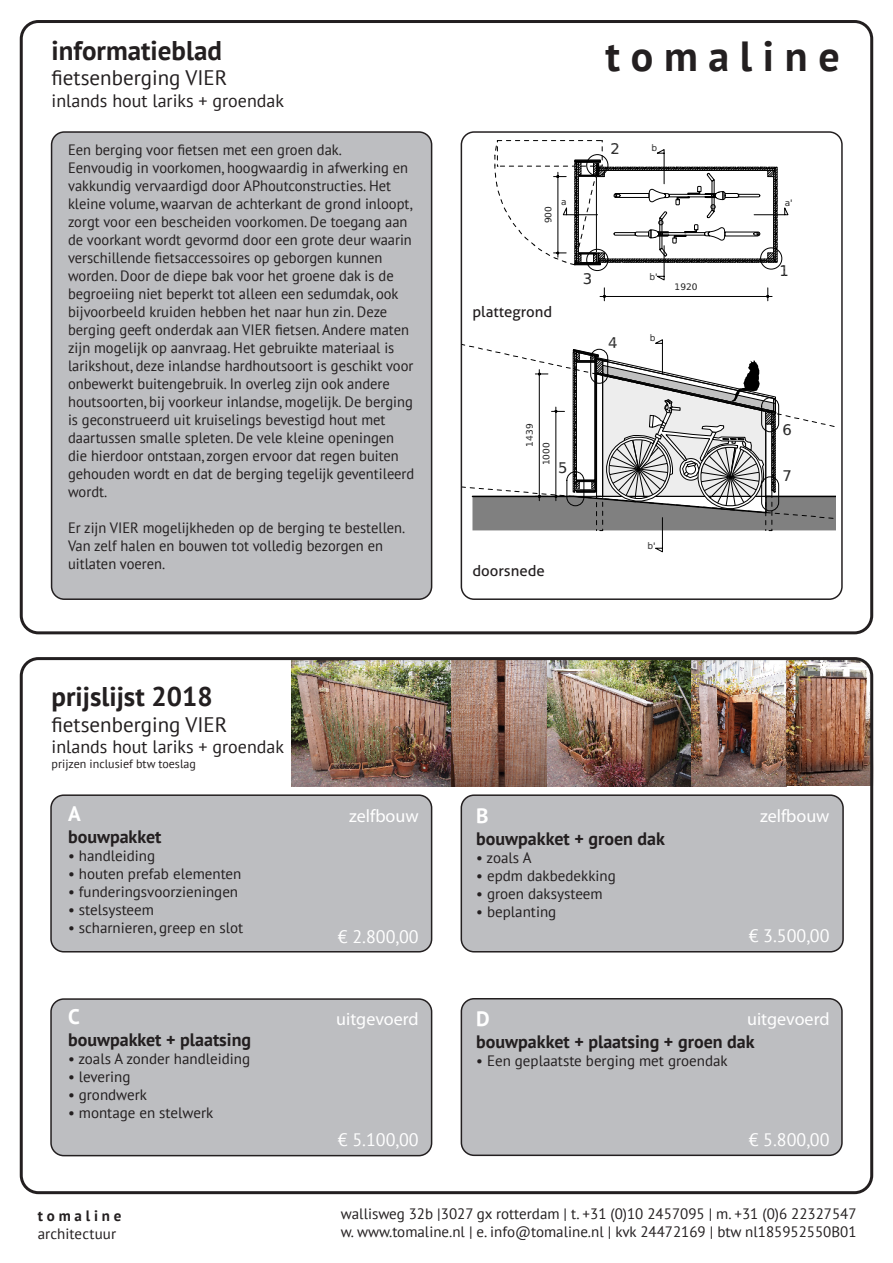
<style>
.page{position:relative;width:893px;height:1263px;background:#fff}
.page>*{position:absolute;margin:0;border:0;box-sizing:border-box;transform-origin:0 0}
.t1{font:700 42px "PT Sans";color:#231f20}
.t2{font:700 27px "PT Sans";color:#231f20}
.t3{font:21px "PT Sans";color:#231f20}
.t4{font:700 21px "PT Sans";color:#fff}
.t5{font:700 18px "PT Sans";color:#231f20}
.t6{font:18px "PT Sans";color:#231f20}
.t7{font:18px "Myriad Pro";color:#fff}
.t8{font:18px "PT Sans";color:#fff}
.t9{font:15px/18px "PT Sans";color:#231f20}
.t10{font:15px "Aller";color:#231f20}
.t11{font:700 15px "PT Sans";color:#231f20}
.t12{font:14.7px "Spranq eco sans";color:#000}
.t13{font:12px "PT Sans";color:#231f20}
.t14{font:11.85px "Spranq eco sans";letter-spacing:.005em;color:#000}
.t15{font:9px/16.5px "Spranq eco sans";letter-spacing:.005em;color:#000}
</style>
<div class="page">
<img style="left:292px;top:661px;width:159px;height:125px">
<img style="left:547px;top:661px;width:144px;height:125px">
<img style="left:451px;top:661px;width:96px;height:125px">
<img style="left:691px;top:661px;width:183px;height:125px">
<div style="left:20px;top:657px;width:853px;height:537px;border:3px solid #231f20;border-radius:17px"></div>
<div style="left:20px;top:20px;width:853px;height:614px;border:3px solid #231f20;border-radius:17px"></div>
<div style="left:461px;top:999px;width:381px;height:156px;background:#bdbec1;border-radius:13px"></div>
<div style="left:461px;top:998px;width:382px;height:158px;border:2px solid #231f20;border-radius:13px"></div>
<div style="left:461px;top:795px;width:382px;height:157px;background:#bdbec1;border-radius:13px"></div>
<div style="left:461px;top:794px;width:383px;height:158px;border:2px solid #231f20;border-radius:13px"></div>
<div style="left:51px;top:999px;width:381px;height:156px;background:#bdbec1;border-radius:13px"></div>
<div style="left:50px;top:998px;width:382px;height:158px;border:2px solid #231f20;border-radius:13px"></div>
<div style="left:51px;top:795px;width:381px;height:157px;background:#bdbec1;border-radius:13px"></div>
<div style="left:50px;top:794px;width:382px;height:158px;border:2px solid #231f20;border-radius:13px"></div>
<div style="left:52px;top:132px;width:380px;height:467px;background:#bdbec1;border-radius:13px"></div>
<div style="left:51px;top:131px;width:381px;height:469px;border:2px solid #231f20;border-radius:13px"></div>
<svg style="left:486px;top:131px;width:324px;height:171px"></svg>
<div style="left:761px;top:248px;width:21px;height:21px;border:1px solid #000;border-radius:50%"></div>
<div style="left:587px;top:155px;width:21px;height:21px;border:1px solid #000;border-radius:50%"></div>
<div style="left:587px;top:249px;width:21px;height:22px;border:1px solid #000;border-radius:50%"></div>
<svg style="left:460px;top:327px;width:376px;height:233px"></svg>
<div style="left:591px;top:349px;width:17px;height:34px;border:1px solid #000;border-radius:9px"></div>
<div style="left:567px;top:472px;width:17px;height:34px;border:1px solid #000;border-radius:9px"></div>
<div style="left:762px;top:398px;width:17px;height:34px;border:1px solid #000;border-radius:9px"></div>
<div style="left:762px;top:477px;width:17px;height:34px;border:1px solid #000;border-radius:9px"></div>
<h2 class="t2" style="left:52px;top:33px;width:172px">informatieblad</h2>
<h3 class="t3" style="left:52px;top:64px;width:177px">fietsenberging VIER</h3>
<p class="t6" style="left:52px;top:89px;width:234px">inlands hout lariks + groendak</p>
<h1 class="t1" style="left:606px;top:28px;width:236px">t o m a l i n e</h1>
<p class="t12" style="left:610px;top:140px;width:11px">2</p>
<p class="t15" style="left:652px;top:139px;width:7px">b</p>
<p class="t9" style="left:68px;top:141px;width:348px">Een berging voor fietsen met een groen dak.<br>Eenvoudig in voorkomen, hoogwaardig in afwerking en vakkundig vervaardigd door APhoutconstructies. Het kleine volume, waarvan de achterkant de grond inloopt, zorgt voor een bescheiden voorkomen. De toegang aan de voorkant wordt gevormd door een grote deur waarin verschillende fietsaccessoires op geborgen kunnen worden. Door de diepe bak voor het groene dak is de begroeiing niet beperkt tot alleen een sedumdak, ook bijvoorbeeld kruiden hebben het naar hun zin. Deze berging geeft onderdak aan VIER fietsen. Andere maten zijn mogelijk op aanvraag. Het gebruikte materiaal is larikshout, deze inlandse hardhoutsoort is geschikt voor onbewerkt buitengebruik. In overleg zijn ook andere houtsoorten, bij voorkeur inlandse, mogelijk. De berging is geconstrueerd uit kruiselings bevestigd hout met daartussen smalle spleten. De vele kleine openingen die hierdoor ontstaan, zorgen ervoor dat regen buiten gehouden wordt en dat de berging tegelijk geventileerd wordt.</p>
<p class="t9" style="left:68px;top:519px;width:339px">Er zijn VIER mogelijkheden op de berging te bestellen.<br>Van zelf halen en bouwen tot volledig bezorgen en uitlaten voeren.</p>
<p class="t15" style="left:147px;top:179px;width:25px;rotate:-90deg">1729</p>
<p class="t15" style="left:561px;top:194px;width:7px">a</p>
<p class="t15" style="left:785px;top:194px;width:9px">a'</p>
<p class="t15" style="left:540px;top:223px;width:19px;rotate:-90deg">900</p>
<p class="t12" style="left:779px;top:262px;width:11px">1</p>
<p class="t12" style="left:583px;top:269px;width:11px">3</p>
<p class="t15" style="left:649px;top:268px;width:10px">b'</p>
<p class="t15" style="left:283px;top:274px;width:25px">1230</p>
<p class="t15" style="left:662px;top:274px;width:25px">2381</p>
<p class="t15" style="left:675px;top:278px;width:25px">1920</p>
<p class="t10" style="left:472px;top:303px;width:81px">plattegrond</p>
<p class="t14" style="left:188px;top:309px;width:133px">vooraanzicht toegang</p>
<p class="t14" style="left:485px;top:309px;width:92px">zijaanzicht tuin</p>
<p class="t15" style="left:650px;top:330px;width:7px">b</p>
<p class="t12" style="left:608px;top:333px;width:11px">4</p>
<p class="t12" style="left:782px;top:421px;width:11px">6</p>
<p class="t12" style="left:782px;top:466px;width:11px">7</p>
<p class="t15" style="left:521px;top:465px;width:43px;text-indent:19px;rotate:-90deg">1439<br>1000</p>
<p class="t15" style="left:147px;top:459px;width:25px;rotate:-90deg">1230</p>
<p class="t12" style="left:558px;top:458px;width:11px">5</p>
<p class="t15" style="left:272px;top:522px;width:25px">2379</p>
<p class="t15" style="left:647px;top:538px;width:10px">b'</p>
<p class="t10" style="left:472px;top:562px;width:74px">doorsnede</p>
<p class="t14" style="left:485px;top:564px;width:87px">doorsnede aa'</p>
<h2 class="t2" style="left:52px;top:679px;width:163px">prijslijst 2018</h2>
<h3 class="t3" style="left:52px;top:711px;width:177px">fietsenberging VIER</h3>
<p class="t6" style="left:52px;top:735px;width:234px">inlands hout lariks + groendak</p>
<p class="t13" style="left:52px;top:756px;width:146px">prijzen inclusief btw toeslag</p>
<p class="t15" style="left:168px;top:726px;width:7px">a</p>
<p class="t15" style="left:147px;top:756px;width:19px;rotate:-90deg">900</p>
<h3 class="t4" style="left:68px;top:799px;width:14px">A</h3>
<p class="t5" style="left:68px;top:824px;width:95px">bouwpakket</p>
<p class="t9" style="left:68px;top:846px;width:89px">• handleiding</p>
<p class="t9" style="left:68px;top:864px;width:175px">• houten prefab elementen</p>
<p class="t9" style="left:68px;top:882px;width:172px">• funderingsvoorzieningen</p>
<p class="t9" style="left:68px;top:900px;width:87px">• stelsysteem</p>
<p class="t9" style="left:68px;top:918px;width:177px">• scharnieren, greep en slot</p>
<p class="t14" style="left:188px;top:862px;width:72px">plattegrond</p>
<h3 class="t4" style="left:68px;top:1003px;width:13px">C</h3>
<p class="t5" style="left:68px;top:1028px;width:185px">bouwpakket + plaatsing</p>
<p class="t9" style="left:68px;top:1049px;width:184px">• zoals A zonder handleiding</p>
<p class="t9" style="left:68px;top:1067px;width:64px">• levering</p>
<p class="t9" style="left:68px;top:1085px;width:81px">• grondwerk</p>
<p class="t9" style="left:68px;top:1103px;width:147px">• montage en stelwerk</p>
<p class="t11" style="left:38px;top:1205px;width:85px">t o m a l i n e</p>
<p class="t9" style="left:38px;top:1224px;width:80px">architectuur</p>
<p class="t7" style="left:349px;top:804px;width:71px">zelfbouw</p>
<h3 class="t4" style="left:476px;top:801px;width:14px">B</h3>
<p class="t5" style="left:476px;top:826px;width:190px">bouwpakket + groen dak</p>
<p class="t9" style="left:476px;top:848px;width:57px">• zoals A</p>
<p class="t9" style="left:476px;top:866px;width:141px">• epdm dakbedekking</p>
<p class="t9" style="left:476px;top:884px;width:128px">• groen daksysteem</p>
<p class="t9" style="left:476px;top:902px;width:82px">• beplanting</p>
<p class="t14" style="left:486px;top:862px;width:42px">lokatie</p>
<p class="t7" style="left:760px;top:804px;width:71px">zelfbouw</p>
<p class="t8" style="left:338px;top:925px;width:82px">€ 2.800,00</p>
<p class="t8" style="left:749px;top:924px;width:82px">€ 3.500,00</p>
<p class="t7" style="left:336px;top:1007px;width:84px">uitgevoerd</p>
<h3 class="t4" style="left:476px;top:1005px;width:15px">D</h3>
<p class="t5" style="left:476px;top:1030px;width:280px">bouwpakket + plaatsing + groen dak</p>
<p class="t9" style="left:476px;top:1051px;width:253px">• Een geplaatste berging met groendak</p>
<p class="t7" style="left:747px;top:1007px;width:84px">uitgevoerd</p>
<p class="t8" style="left:338px;top:1128px;width:82px">€ 5.100,00</p>
<p class="t8" style="left:749px;top:1128px;width:82px">€ 5.800,00</p>
<p class="t9" style="left:341px;top:1205px;width:517px">wallisweg 32b |3027 gx rotterdam | t. +31 (0)10 2457095 | m. +31 (0)6 22327547 w. www.tomaline.nl | e. info@tomaline.nl | kvk 24472169 | btw nl185952550B01</p>
</div>
